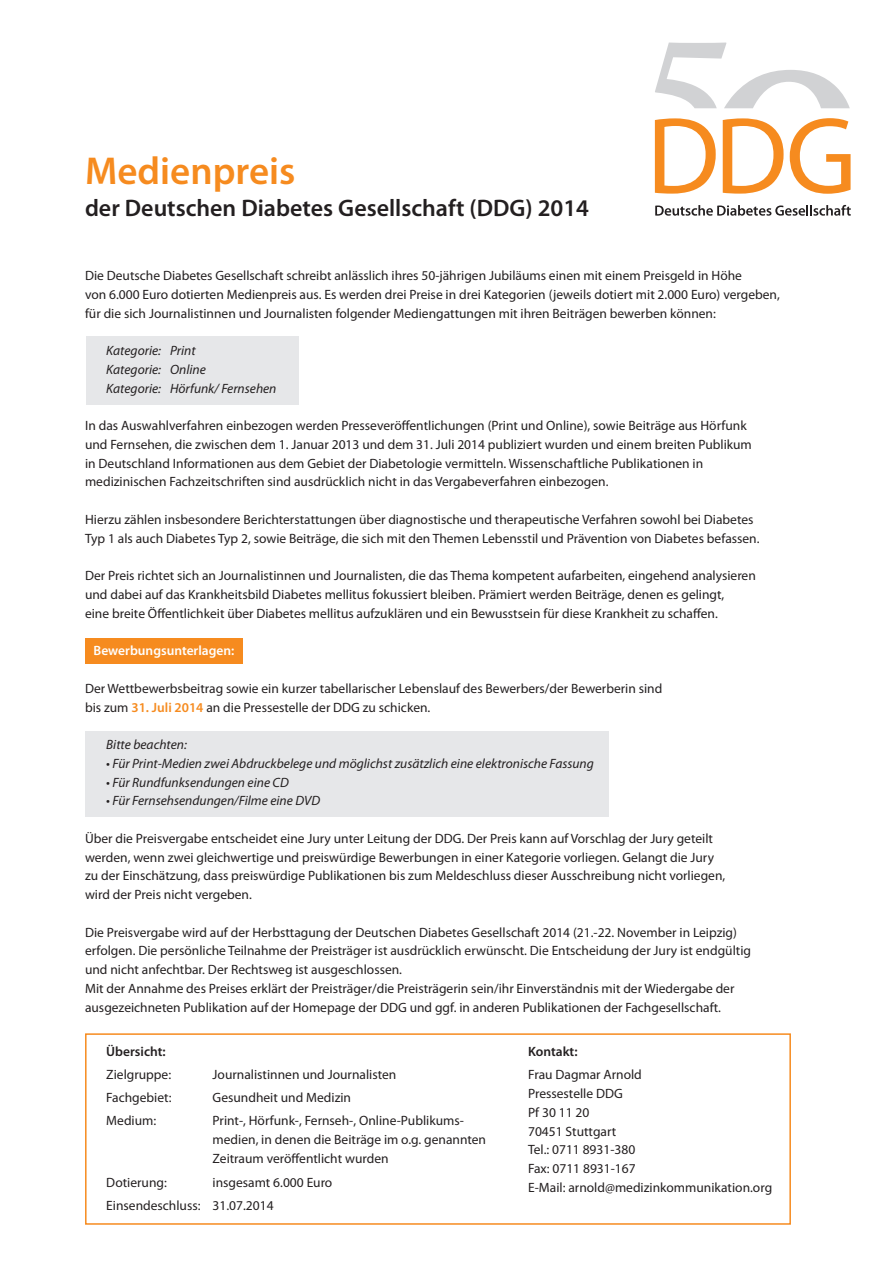
<style>
.page{position:relative;width:893px;height:1263px;background:#fff}
.page>*{position:absolute;margin:0;border:0;box-sizing:border-box;transform-origin:0 0}
.t1{font:600 39px "Myriad Pro";color:#f68b1f}
.t2{font:600 24px "Myriad Pro";color:#231f20}
.t3{font:13.5px/18.8px "Myriad Pro";color:#231f20}
.t4{font:italic 13.5px/18.8px "Myriad Pro";color:#231f20}
.t5{font:600 13.5px "Myriad Pro";color:#fff}
.t6{font:600 13.5px "Myriad Pro";color:#231f20}
.s1{font-weight:600;color:#f68b1f}
</style>
<div class="page">
<div style="left:85px;top:1033px;width:706px;height:192px;border:2px solid #f68b1f"></div>
<div style="left:86px;top:337px;width:212px;height:68px;background:#e6e7e9"></div>
<svg style="left:655px;top:118px;width:61px;height:76px"></svg>
<svg style="left:723px;top:118px;width:61px;height:76px"></svg>
<svg style="left:790px;top:118px;width:60px;height:76px"></svg>
<svg style="left:655px;top:205px;width:196px;height:11px"></svg>
<svg style="left:655px;top:43px;width:195px;height:65px"></svg>
<div style="left:86px;top:732px;width:523px;height:85px;background:#e6e7e9"></div>
<div style="left:85px;top:638px;width:157px;height:25px;background:#f68b1f"></div>
<h1 class="t1" style="left:85px;top:146px;width:212px">Medienpreis</h1>
<h2 class="t2" style="left:85px;top:192px;width:506px">der Deutschen Diabetes Gesellschaft (DDG) 2014</h2>
<p class="t3" style="left:85px;top:266px;width:696px">Die Deutsche Diabetes Gesellschaft schreibt anlässlich ihres 50-jährigen Jubiläums einen mit einem Preisgeld in Höhe<br>von 6.000 Euro dotierten Medienpreis aus. Es werden drei Preise in drei Kategorien (jeweils dotiert mit 2.000 Euro) vergeben, für die sich Journalistinnen und Journalisten folgender Mediengattungen mit ihren Beiträgen bewerben können:</p>
<p class="t4" style="left:106px;top:341px;width:172px">Kategorie: Print<br>Kategorie: Online<br>Kategorie: Hörfunk/ Fernsehen</p>
<p class="t3" style="left:85px;top:416px;width:668px">In das Auswahlverfahren einbezogen werden Presseveröffentlichungen (Print und Online), sowie Beiträge aus Hörfunk und Fernsehen, die zwischen dem 1. Januar 2013 und dem 31. Juli 2014 publiziert wurden und einem breiten Publikum in Deutschland Informationen aus dem Gebiet der Diabetologie vermitteln. Wissenschaftliche Publikationen in medizinischen Fachzeitschriften sind ausdrücklich nicht in das Vergabeverfahren einbezogen.</p>
<p class="t3" style="left:85px;top:510px;width:676px">Hierzu zählen insbesondere Berichterstattungen über diagnostische und therapeutische Verfahren sowohl bei Diabetes<br>Typ 1 als auch Diabetes Typ 2, sowie Beiträge, die sich mit den Themen Lebensstil und Prävention von Diabetes befassen.</p>
<p class="t3" style="left:85px;top:566px;width:672px">Der Preis richtet sich an Journalistinnen und Journalisten, die das Thema kompetent aufarbeiten, eingehend analysieren und dabei auf das Krankheitsbild Diabetes mellitus fokussiert bleiben. Prämiert werden Beiträge, denen es gelingt,<br>eine breite Öffentlichkeit über Diabetes mellitus aufzuklären und ein Bewusstsein für diese Krankheit zu schaffen.</p>
<p class="t5" style="left:94px;top:642px;width:142px">Bewerbungsunterlagen:</p>
<p class="t3" style="left:85px;top:679px;width:579px">Der Wettbewerbsbeitrag sowie ein kurzer tabellarischer Lebenslauf des Bewerbers/der Bewerberin sind bis zum <span class="s1">31. Juli 2014</span> an die Pressestelle der DDG zu schicken.</p>
<p class="t4" style="left:106px;top:735px;width:82px">Bitte beachten:</p>
<p class="t4" style="left:106px;top:754px;width:489px">• Für Print-Medien zwei Abdruckbelege und möglichst zusätzlich eine elektronische Fassung</p>
<p class="t4" style="left:106px;top:772px;width:184px">• Für Rundfunksendungen eine CD</p>
<p class="t4" style="left:106px;top:791px;width:215px">• Für Fernsehsendungen/Filme eine DVD</p>
<p class="t3" style="left:85px;top:829px;width:642px">Über die Preisvergabe entscheidet eine Jury unter Leitung der DDG. Der Preis kann auf Vorschlag der Jury geteilt werden, wenn zwei gleichwertige und preiswürdige Bewerbungen in einer Kategorie vorliegen. Gelangt die Jury zu der Einschätzung, dass preiswürdige Publikationen bis zum Meldeschluss dieser Ausschreibung nicht vorliegen, wird der Preis nicht vergeben.</p>
<p class="t3" style="left:85px;top:922px;width:668px">Die Preisvergabe wird auf der Herbsttagung der Deutschen Diabetes Gesellschaft 2014 (21.-22. November in Leipzig) erfolgen. Die persönliche Teilnahme der Preisträger ist ausdrücklich erwünscht. Die Entscheidung der Jury ist endgültig und nicht anfechtbar. Der Rechtsweg ist ausgeschlossen.<br>Mit der Annahme des Preises erklärt der Preisträger/die Preisträgerin sein/ihr Einverständnis mit der Wiedergabe der ausgezeichneten Publikation auf der Homepage der DDG und ggf. in anderen Publikationen der Fachgesellschaft.</p>
<p class="t6" style="left:528px;top:1043px;width:51px">Kontakt:</p>
<p class="t3" style="left:528px;top:1065px;width:246px">Frau Dagmar Arnold<br>Pressestelle DDG<br>Pf 30 11 20<br>70451 Stuttgart<br>Tel.: 0711 8931-380<br>Fax: 0711 8931-167<br>E-Mail: arnold@medizinkommunikation.org</p>
<p class="t6" style="left:106px;top:1043px;width:61px">Übersicht:</p>
<p class="t3" style="left:106px;top:1065px;width:66px">Zielgruppe:</p>
<p class="t3" style="left:213px;top:1065px;width:185px">Journalistinnen und Journalisten</p>
<p class="t3" style="left:106px;top:1088px;width:67px">Fachgebiet:</p>
<p class="t3" style="left:213px;top:1088px;width:140px">Gesundheit und Medizin</p>
<p class="t3" style="left:106px;top:1111px;width:51px">Medium:</p>
<p class="t3" style="left:213px;top:1111px;width:275px">Print-, Hörfunk-, Fernseh-, Online-Publikums&shy;medien, in denen die Beiträge im o.g. genannten<br>Zeitraum veröffentlicht wurden</p>
<p class="t3" style="left:106px;top:1172px;width:62px">Dotierung:</p>
<p class="t3" style="left:106px;top:1170px;width:228px;line-height:23px;text-indent:106px">insgesamt 6.000 Euro<br>Einsendeschluss: 31.07.2014</p>
</div>
